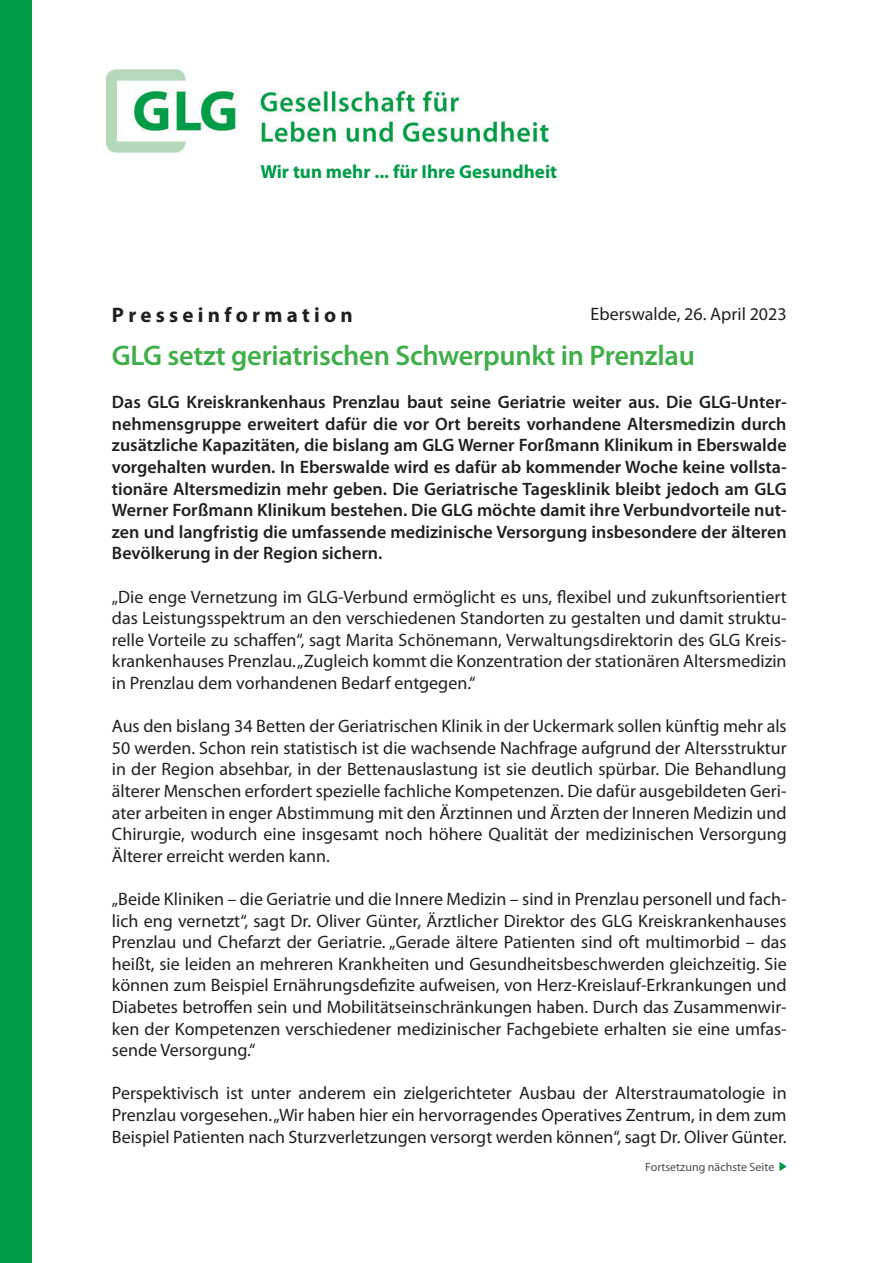
<style>
.page{position:relative;width:893px;height:1263px;background:#fff}
.page>*{position:absolute;margin:0;border:0;box-sizing:border-box;transform-origin:0 0}
.t1{font:600 28.5px "Myriad Pro";letter-spacing:-.01em;color:#40ae49}
.t2{font:700 21px "Myriad Pro";color:#231f20}
.t3{font:700 18.9px "Myriad Pro";color:#009d48}
.t4{font:18px/21.6px "Myriad Pro";color:#231f20;text-align:justify}
.t5{font:600 18px/21.6px "Myriad Pro";color:#231f20;text-align:justify}
.t6{font:12px "Myriad Pro";color:#4b4c4d}
</style>
<div class="page">
<div style="left:0;top:0;width:32px;height:1263px;background:#009d48"></div>
<img style="left:107px;top:69px;width:442px;height:84px">
<svg style="left:779px;top:1162px;width:8px;height:9px"></svg>
<p class="t3" style="left:260px;top:159px;width:298px">Wir tun mehr ... für Ihre Gesundheit</p>
<p class="t2" style="left:112px;top:301px;width:242px">P r e s s e i n f o r m a t i o n</p>
<h1 class="t1" style="left:112px;top:337px;width:584px">GLG setzt geriatrischen Schwerpunkt in Prenzlau</h1>
<p class="t5" style="left:112px;top:391px;width:676px">Das GLG Kreiskrankenhaus Prenzlau baut seine Geriatrie weiter aus. Die GLG-Unter&shy;nehmensgruppe erweitert dafür die vor Ort bereits vorhandene Altersmedizin durch zusätzliche Kapazitäten, die bislang am GLG Werner Forßmann Klinikum in Eberswalde vorgehalten wurden. In Eberswalde wird es dafür ab kommender Woche keine vollsta&shy;tionäre Altersmedizin mehr geben. Die Geriatrische Tagesklinik bleibt jedoch am GLG Werner Forßmann Klinikum bestehen. Die GLG möchte damit ihre Verbundvorteile nut&shy;zen und langfristig die umfassende medizinische Versorgung insbesondere der älteren Bevölkerung in der Region sichern.</p>
<p class="t4" style="left:112px;top:585px;width:676px">„Die enge Vernetzung im GLG-Verbund ermöglicht es uns, flexibel und zukunftsorientiert das Leistungsspektrum an den verschiedenen Standorten zu gestalten und damit struktu&shy;relle Vorteile zu schaffen“, sagt Marita Schönemann, Verwaltungsdirektorin des GLG Kreis&shy;krankenhauses Prenzlau. „Zugleich kommt die Konzentration der stationären Altersmedizin in Prenzlau dem vorhandenen Bedarf entgegen.“</p>
<p class="t4" style="left:112px;top:715px;width:676px">Aus den bislang 34 Betten der Geriatrischen Klinik in der Uckermark sollen künftig mehr als 50 werden. Schon rein statistisch ist die wachsende Nachfrage aufgrund der Altersstruktur in der Region absehbar, in der Bettenauslastung ist sie deutlich spürbar. Die Behandlung älterer Menschen erfordert spezielle fachliche Kompetenzen. Die dafür ausgebildeten Geri&shy;ater arbeiten in enger Abstimmung mit den Ärztinnen und Ärzten der Inneren Medizin und Chirurgie, wodurch eine insgesamt noch höhere Qualität der medizinischen Versorgung Älterer erreicht werden kann.</p>
<p class="t4" style="left:112px;top:888px;width:676px">„Beide Kliniken – die Geriatrie und die Innere Medizin – sind in Prenzlau personell und fach&shy;lich eng vernetzt“, sagt Dr. Oliver Günter, Ärztlicher Direktor des GLG Kreiskrankenhauses Prenzlau und Chefarzt der Geriatrie. „Gerade ältere Patienten sind oft multimorbid – das heißt, sie leiden an mehreren Krankheiten und Gesundheitsbeschwerden gleichzeitig. Sie können zum Beispiel Ernährungsdefizite aufweisen, von Herz-Kreislauf-Erkrankungen und Diabetes betroffen sein und Mobilitätseinschränkungen haben. Durch das Zusammenwir&shy;ken der Kompetenzen verschiedener medizinischer Fachgebiete erhalten sie eine umfas&shy;sende Versorgung.“</p>
<p class="t4" style="left:112px;top:1082px;width:676px">Perspektivisch ist unter anderem ein zielgerichteter Ausbau der Alterstraumatologie in Prenzlau vorgesehen. „Wir haben hier ein hervorragendes Operatives Zentrum, in dem zum Beispiel Patienten nach Sturzverletzungen versorgt werden können“, sagt Dr. Oliver Günter.</p>
<p class="t4" style="left:591px;top:302px;width:198px">Eberswalde, 26. April 2023</p>
<p class="t6" style="left:645px;top:1159px;width:131px">Fortsetzung nächste Seite</p>
</div>
